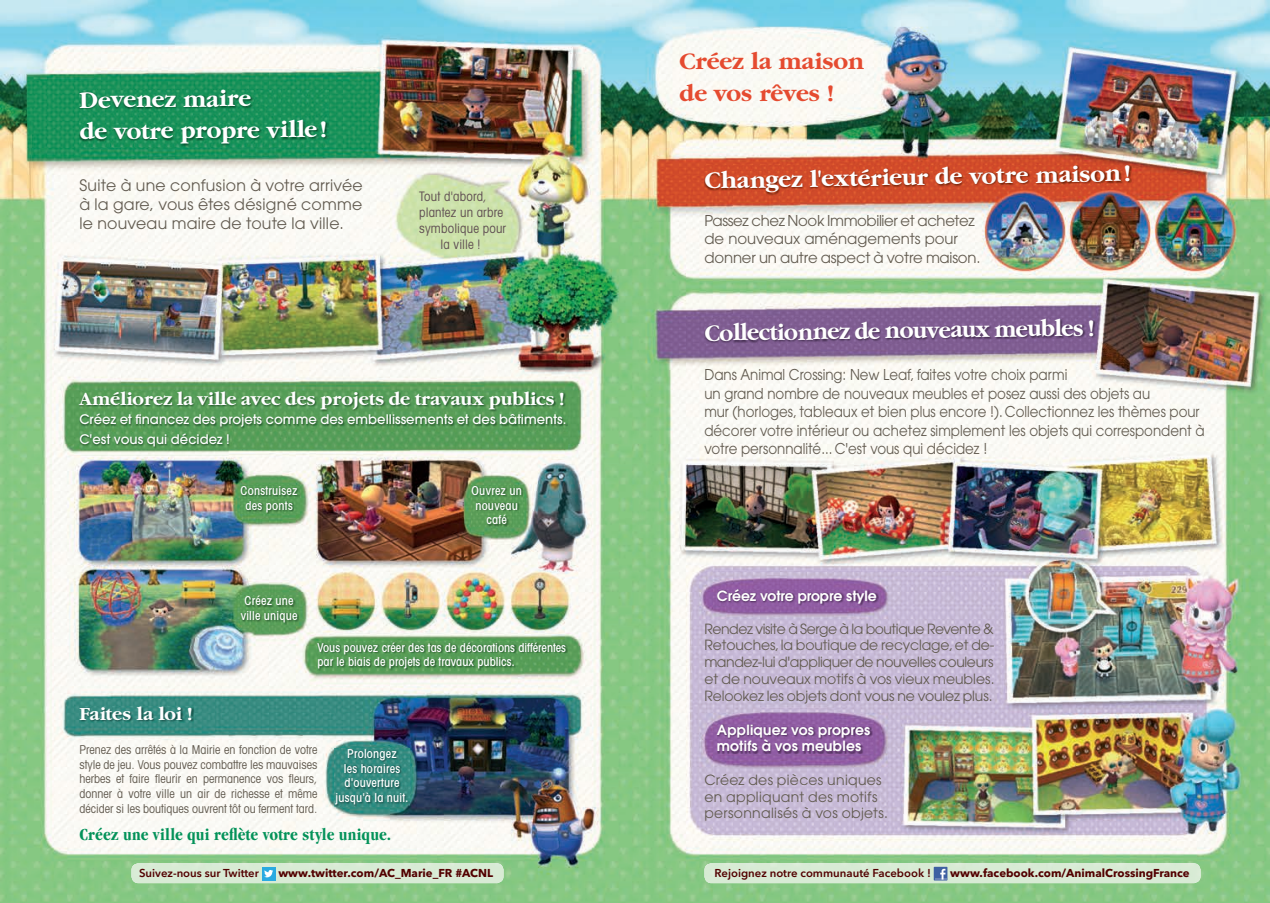
<style>
.page{position:relative;width:1270px;height:903px;background:#fff}
.page>*{position:absolute;margin:0;border:0;box-sizing:border-box;transform-origin:0 0}
.t1{font:700 24.5px/31.8px "Garamond LT";color:#fff}
.t2{font:700 24.5px "Garamond LT";color:#fff;scale:.95 1}
.t3{font:700 24.5px/31.5px "Garamond LT";color:#e54b30}
.t4{font:700 19.25px "Garamond LT";color:#fff}
.t5{font:700 condensed 17.5px "Garamond LT";letter-spacing:.01em;color:#039259}
.t6{font:15.75px/19.2px "Avant Garde";letter-spacing:.015em;color:#625b50;text-align:justify}
.t7{font:14.88px/18.4px "Avant Garde";color:#625b50;scale:.9 1}
.t8{font:14.88px/18.4px "Avant Garde";color:#625b50}
.t9{font:14px/16.8px "Avant Garde";letter-spacing:.01em;color:#625b50;text-align:justify}
.t10{font:600 14px/16.8px "Avant Garde";letter-spacing:.01em;color:#fff}
.t11{font:500 13.12px/19.2px "Avant Garde";color:#fff}
.t12{font:condensed 13.12px "Avant Garde";letter-spacing:.015em;color:#604f53}
.t13{font:condensed 12.25px/14.7px "Avant Garde";color:#625b50;text-align:justify}
.t14{font:500 condensed 12.25px/14.7px "Avant Garde";letter-spacing:.01em;color:#fff;text-align:center}
.t15{font:700 11.38px "Avenir Next LT Pro";color:#520000}
.t16{font:600 11.38px "Avenir Next LT Pro";color:#520000}
</style>
<div class="page">
<img style="left:0;top:0;width:1270px;height:903px">
<img style="left:79px;top:90px;width:249px;height:56px">
<img style="left:79px;top:706px;width:114px;height:16px">
<img style="left:79px;top:392px;width:488px;height:56px">
<img style="left:318px;top:642px;width:250px;height:28px">
<img style="left:241px;top:486px;width:59px;height:28px">
<img style="left:472px;top:486px;width:51px;height:40px">
<img style="left:241px;top:595px;width:58px;height:29px">
<img style="left:335px;top:749px;width:75px;height:57px">
<img style="left:704px;top:165px;width:428px;height:30px">
<img style="left:705px;top:319px;width:391px;height:24px">
<img style="left:717px;top:589px;width:162px;height:16px">
<img style="left:717px;top:724px;width:156px;height:29px">
<div style="left:704px;top:863px;width:496px;height:20px;background:#d8ebd5"></div>
<svg style="left:934px;top:867px;width:13px;height:13px"></svg>
<svg style="left:935px;top:869px;width:11px;height:10px"></svg>
<div style="left:131px;top:863px;width:373px;height:20px;background:#d8ebd5"></div>
<div style="left:262px;top:867px;width:14px;height:13px;background:#2aaae1"></div>
<svg style="left:264px;top:870px;width:9px;height:7px"></svg>
<h1 class="t1" style="left:79px;top:85px;width:249px;rotate:-1deg">Devenez maire<br>de votre propre ville !</h1>
<p class="t6" style="left:79px;top:175px;width:285px">Suite à une confusion à votre arrivée à la gare, vous êtes désigné comme le nouveau maire de toute la ville.</p>
<p class="t12" style="left:419px;top:188px;width:69px">Tout d'abord,</p>
<p class="t12" style="left:419px;top:204px;width:86px">plantez un arbre</p>
<p class="t12" style="left:419px;top:220px;width:88px">symbolique pour</p>
<p class="t12" style="left:441px;top:236px;width:41px">la ville !</p>
<p class="t4" style="left:79px;top:389px;width:487px">Améliorez la ville avec des projets de travaux publics !</p>
<p class="t11" style="left:79px;top:410px;width:489px">Créez et financez des projets comme des embellissements et des bâtiments.<br>C'est vous qui décidez !</p>
<p class="t14" style="left:241px;top:483px;width:58px">Construisez des ponts</p>
<p class="t14" style="left:472px;top:483px;width:52px">Ouvrez un nouveau café</p>
<p class="t4" style="left:79px;top:703px;width:115px">Faites la loi !</p>
<p class="t14" style="left:241px;top:593px;width:58px">Créez une ville unique</p>
<p class="t14" style="left:317px;top:640px;width:250px;text-align:left">Vous pouvez créer des tas de décorations différentes par le biais de projets de travaux publics.</p>
<p class="t13" style="left:79px;top:742px;width:240px">Prenez des arrêtés à la Mairie en fonction de votre style de jeu. Vous pouvez combattre les mauvaises herbes et faire fleurir en permanence vos fleurs, donner à votre ville un air de richesse et même décider si les boutiques ouvrent tôt ou ferment tard.</p>
<p class="t14" style="left:335px;top:746px;width:75px">Prolongez<br>les horaires d'ouverture jusqu'à la nuit.</p>
<p class="t5" style="left:79px;top:825px;width:313px">Créez une ville qui reflète votre style unique.</p>
<h1 class="t3" style="left:680px;top:46px;width:186px">Créez la maison de vos rêves !</h1>
<h1 class="t1" style="left:704px;top:165px;width:428px;rotate:-1deg">Changez l'extérieur de votre maison !</h1>
<p class="t8" style="left:704px;top:211px;width:278px">Passez chez Nook Immobilier et achetez de nouveaux aménagements pour donner un autre aspect à votre maison.</p>
<h1 class="t2" style="left:704px;top:321px;width:412px;rotate:-1deg">Collectionnez de nouveaux meubles !</h1>
<p class="t7" style="left:704px;top:366px;width:557px">Dans Animal Crossing: New Leaf, faites votre choix parmi<br>un grand nombre de nouveaux meubles et posez aussi des objets au<br>mur (horloges, tableaux et bien plus encore !). Collectionnez les thèmes pour décorer votre intérieur ou achetez simplement les objets qui correspondent à votre personnalité... C'est vous qui décidez !</p>
<p class="t10" style="left:717px;top:587px;width:161px">Créez votre propre style</p>
<p class="t9" style="left:704px;top:620px;width:292px">Rendez visite à Serge à la boutique Revente &amp; Retouches, la boutique de recyclage, et de&shy;mandez-lui d'appliquer de nouvelles couleurs et de nouveaux motifs à vos vieux meubles.<br>Relookez les objets dont vous ne voulez plus.</p>
<p class="t10" style="left:717px;top:721px;width:155px">Appliquez vos propres motifs à vos meubles</p>
<p class="t9" style="left:704px;top:771px;width:185px;text-align:left">Créez des pièces uniques en appliquant des motifs personnalisés à vos objets.</p>
<p class="t16" style="left:139px;top:866px;width:121px">Suivez-nous sur Twitter</p>
<p class="t15" style="left:278px;top:866px;width:216px">www.twitter.com/AC_Marie_FR #ACNL</p>
<p class="t16" style="left:714px;top:866px;width:218px">Rejoignez notre communauté Facebook !</p>
<p class="t15" style="left:950px;top:866px;width:241px">www.facebook.com/AnimalCrossingFrance</p>
</div>
